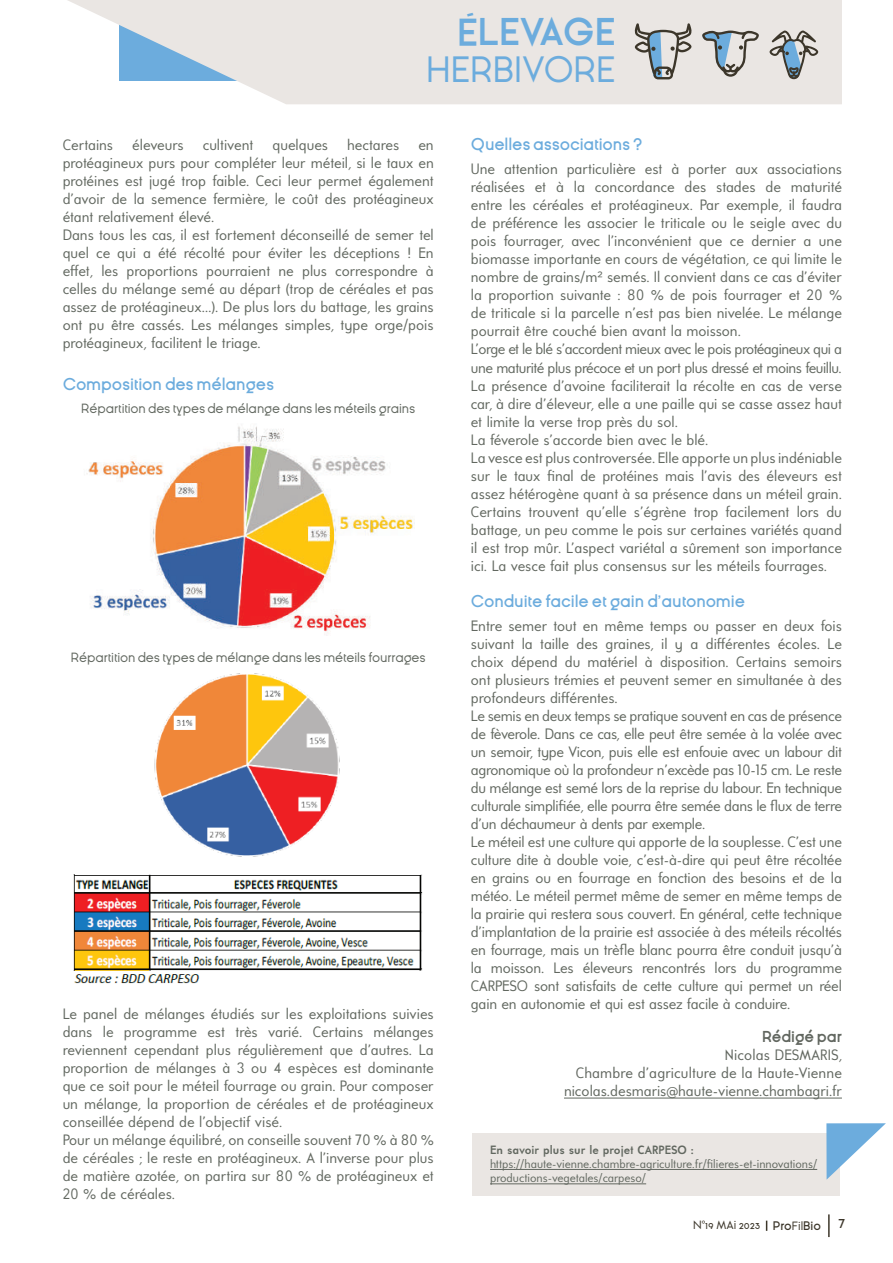
<style>
.page{position:relative;width:893px;height:1263px;background:#fff}
.page>*{position:absolute;margin:0;border:0;box-sizing:border-box;transform-origin:0 0}
.t1{font:36.6px "Ginora Sans";color:#6cacdd}
.t2{font:700 36.6px "Ginora Sans";color:#6cacdd}
.t3{font:600 16.5px "Ginora Sans";letter-spacing:-.01em;color:#6cacdd}
.t4{font:15px/18px "Universalis ADF Std";color:#626860}
.t5{font:15px/18px "Universalis ADF Std";letter-spacing:.01em;color:#61665f;text-align:right}
.t6{font:700 15px "Ginora Sans";color:#61665f}
.t7{font:13.35px "Ginora Sans";letter-spacing:-.01em;color:#626860}
.t8{font:12px/14.4px "Universalis ADF Std";color:#626860}
.t9{font:700 12px "Universalis ADF Std";color:#626860}
.t10{font:12px "Ginora Sans";color:#3c362a}
.s1{font-weight:600}
.s2{font-size:18px}
</style>
<div class="page">
<hr style="left:828px;top:1214px;width:2px;height:23px;background:#3c362a">
<svg style="left:68px;top:0;width:774px;height:104px;background:#e6e6e5"></svg>
<svg style="left:634px;top:23px;width:58px;height:56px;background:#b4b8b9"></svg>
<svg style="left:702px;top:31px;width:57px;height:46px;background:#b6bbbe"></svg>
<svg style="left:770px;top:31px;width:48px;height:48px;background:#acb2b4"></svg>
<hr style="left:564px;top:1098px;width:278px;height:1px;background:#626860">
<img style="left:73px;top:874px;width:350px;height:110px">
<img style="left:86px;top:426px;width:328px;height:210px">
<img style="left:154px;top:673px;width:186px;height:184px">
<div style="left:472px;top:1133px;width:368px;height:63px;background:#eae6e3"></div>
<hr style="left:490px;top:1169px;width:327px;height:1px;background:#626860">
<hr style="left:490px;top:1183px;width:156px;height:1px;background:#626860">
<svg style="left:826px;top:1123px;width:60px;height:56px"></svg>
<h1 class="t2" style="left:457px;top:13px;width:44px">ÉLEVAGE</h1>
<h1 class="t1" style="left:426px;top:50px;width:191px">herbivore</h1>
<p class="t4" style="left:63px;top:136px;width:52px">Certains</p>
<p class="t4" style="left:132px;top:136px;width:53px">éleveurs</p>
<p class="t4" style="left:203px;top:136px;width:52px">cultivent</p>
<p class="t4" style="left:272px;top:136px;width:57px">quelques</p>
<p class="t4" style="left:347px;top:136px;width:54px">hectares</p>
<p class="t4" style="left:63px;top:136px;width:373px;text-indent:356px">en protéagineux purs pour compléter leur méteil, si le taux en protéines est jugé trop faible. Ceci leur permet également d’avoir de la semence fermière, le coût des protéagineux étant relativement élevé.<br>Dans tous les cas, il est fortement déconseillé de semer tel quel ce qui a été récolté pour éviter les déceptions ! En effet, les proportions pourraient ne plus correspondre à celles du mélange semé au départ (trop de céréales et pas assez de protéagineux…). De plus lors du battage, les grains ont pu être cassés. Les mélanges simples, type orge/pois protéagineux, facilitent le triage.</p>
<p class="t3" style="left:63px;top:375px;width:213px">Composition des mélanges</p>
<p class="t7" style="left:81px;top:401px;width:336px">Répartition des types de mélange dans les méteils grains</p>
<p class="t7" style="left:71px;top:650px;width:356px">Répartition des types de mélange dans les méteils fourrages</p>
<p class="t4" style="left:63px;top:1004px;width:373px">Le panel de mélanges étudiés sur les exploitations suivies dans le programme est très varié. Certains mélanges reviennent cependant plus régulièrement que d’autres. La proportion de mélanges à 3 ou 4 espèces est dominante que ce soit pour le méteil fourrage ou grain. Pour composer un mélange, la proportion de céréales et de protéagineux conseillée dépend de l’objectif visé.<br>Pour un mélange équilibré, on conseille souvent 70 % à 80 % de céréales ; le reste en protéagineux. A l’inverse pour plus de matière azotée, on partira sur 80 % de protéagineux et 20 % de céréales.</p>
<p class="t3" style="left:471px;top:136px;width:173px">Quelles associations ?</p>
<p class="t4" style="left:471px;top:160px;width:373px">Une attention particulière est à porter aux associations réalisées et à la concordance des stades de maturité entre les céréales et protéagineux. Par exemple, il faudra de préférence les associer le triticale ou le seigle avec du pois fourrager, avec l’inconvénient que ce dernier a une biomasse importante en cours de végétation, ce qui limite le nombre de grains/m² semés. Il convient dans ce cas d’éviter la proportion suivante : 80 % de pois fourrager et 20 % de triticale si la parcelle n’est pas bien nivelée. Le mélange pourrait être couché bien avant la moisson.<br>L’orge et le blé s’accordent mieux avec le pois protéagineux qui a une maturité plus précoce et un port plus dressé et moins feuillu.<br>La présence d’avoine faciliterait la récolte en cas de verse car, à dire d’éleveur, elle a une paille qui se casse assez haut et limite la verse trop près du sol.<br>La féverole s’accorde bien avec le blé.<br>La vesce est plus controversée. Elle apporte un plus indéniable sur le taux final de protéines mais l’avis des éleveurs est assez hétérogène quant à sa présence dans un méteil grain.<br>Certains trouvent qu’elle s’égrène trop facilement lors du battage, un peu comme le pois sur certaines variétés quand il est trop mûr. L’aspect variétal a sûrement son importance ici. La vesce fait plus consensus sur les méteils fourrages.</p>
<p class="t3" style="left:471px;top:592px;width:276px">Conduite facile et gain d’autonomie</p>
<p class="t4" style="left:471px;top:616px;width:373px">Entre semer tout en même temps ou passer en deux fois suivant la taille des graines, il y a différentes écoles. Le choix dépend du matériel à disposition. Certains semoirs ont plusieurs trémies et peuvent semer en simultanée à des profondeurs différentes.<br>Le semis en deux temps se pratique souvent en cas de présence de fèverole. Dans ce cas, elle peut être semée à la volée avec un semoir, type Vicon, puis elle est enfouie avec un labour dit agronomique où la profondeur n’excède pas 10-15 cm. Le reste du mélange est semé lors de la reprise du labour. En technique culturale simplifiée, elle pourra être semée dans le flux de terre d’un déchaumeur à dents par exemple.<br>Le méteil est une culture qui apporte de la souplesse. C’est une culture dite à double voie, c’est-à-dire qui peut être récoltée en grains ou en fourrage en fonction des besoins et de la météo. Le méteil permet même de semer en même temps de la prairie qui restera sous couvert. En général, cette technique d’implantation de la prairie est associée à des méteils récoltés en fourrage, mais un trèfle blanc pourra être conduit jusqu’à la moisson. Les éleveurs rencontrés lors du programme CARPESO sont satisfaits de cette culture qui permet un réel gain en autonomie et qui est assez facile à conduire.</p>
<p class="t6" style="left:762px;top:1029px;width:81px">RÉDIGÉ PAR</p>
<p class="t5" style="left:576px;top:1046px;width:268px">Nicolas DESMARIS,<br>Chambre d’agriculture de la Haute-Vienne</p>
<p class="t4" style="left:564px;top:1082px;width:279px">nicolas.desmaris@haute-vienne.chambagri.fr</p>
<p class="t9" style="left:490px;top:1142px;width:205px">En savoir plus sur le projet CARPESO :</p>
<p class="t8" style="left:490px;top:1156px;width:329px">https://haute-vienne.chambre-agriculture.fr/filieres-et-innovations/ productions-vegetales/carpeso/</p>
<p class="t10" style="left:693px;top:1218px;width:154px">N°19 MAi 2023 <span class="s1">Pro</span>Fil<span class="s1">Bio</span> <span class="s2">7</span></p>
</div>
